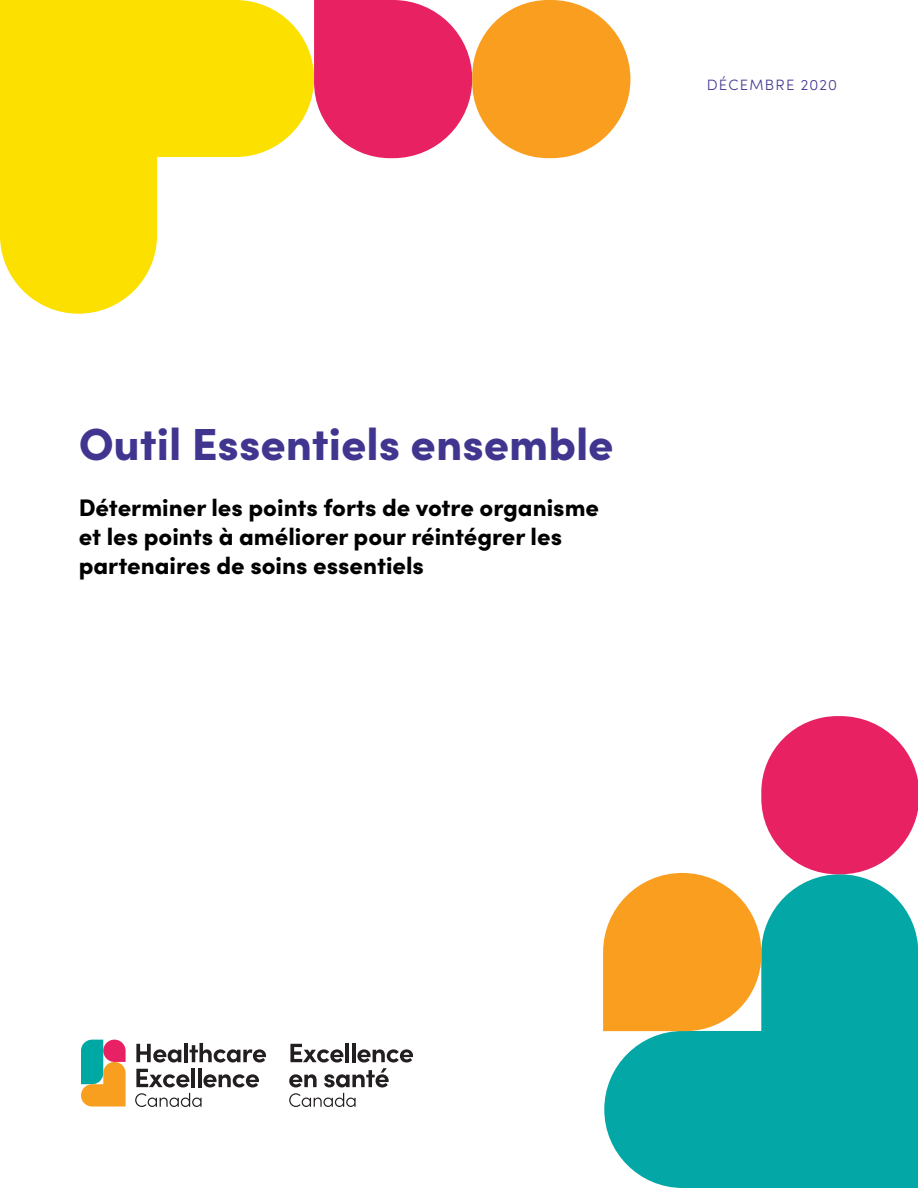
<style>
.page{position:relative;width:918px;height:1188px;background:#fff}
.page>*{position:absolute;margin:0;border:0;box-sizing:border-box;transform-origin:0 0}
.t1{font:900 45px "Sofia Pro";color:#40368f}
.Subtitle{font:900 24px/28.8px "Sofia Pro";color:#000}
.Caption_-_right_alig{font:300 15px "Sofia Pro";letter-spacing:.085em;color:#40368f}
</style>
<div class="page">
<div style="left:604px;top:1031px;width:314px;height:157px;background:#03a8a6"></div>
<svg style="left:0;top:0;width:314px;height:314px;fill:#fce000"></svg>
<svg style="left:603px;top:716px;width:315px;height:315px"></svg>
<svg style="left:314px;top:0;width:158px;height:158px"></svg>
<div style="left:472px;top:0;width:158px;height:158px;background:#fa9e1f;border-radius:78px"></div>
<svg style="left:81px;top:1040px;width:45px;height:67px"></svg>
<svg style="left:136px;top:1044px;width:45px;height:19px"></svg>
<hr style="left:184px;top:1043px;width:4px;height:19px;background:#231f20">
<svg style="left:190px;top:1043px;width:76px;height:20px"></svg>
<svg style="left:136px;top:1069px;width:53px;height:18px"></svg>
<hr style="left:191px;top:1068px;width:4px;height:19px;background:#231f20">
<hr style="left:198px;top:1068px;width:3px;height:19px;background:#231f20">
<svg style="left:203px;top:1074px;width:56px;height:13px"></svg>
<svg style="left:135px;top:1093px;width:67px;height:14px"></svg>
<hr style="left:345px;top:1043px;width:4px;height:19px;background:#231f20">
<hr style="left:352px;top:1043px;width:3px;height:19px;background:#231f20">
<svg style="left:289px;top:1044px;width:124px;height:43px"></svg>
<svg style="left:289px;top:1093px;width:67px;height:14px"></svg>
<p class="Caption_-_right_alig" style="left:707px;top:74px;width:132px">DÉCEMBRE 2020</p>
<h1 class="t1" style="left:79px;top:409px;width:537px">Outil Essentiels ensemble</h1>
<h2 class="Subtitle" style="left:79px;top:491px;width:522px">Déterminer les points forts de votre organisme et les points à améliorer pour réintégrer les partenaires de soins essentiels</h2>
</div>
